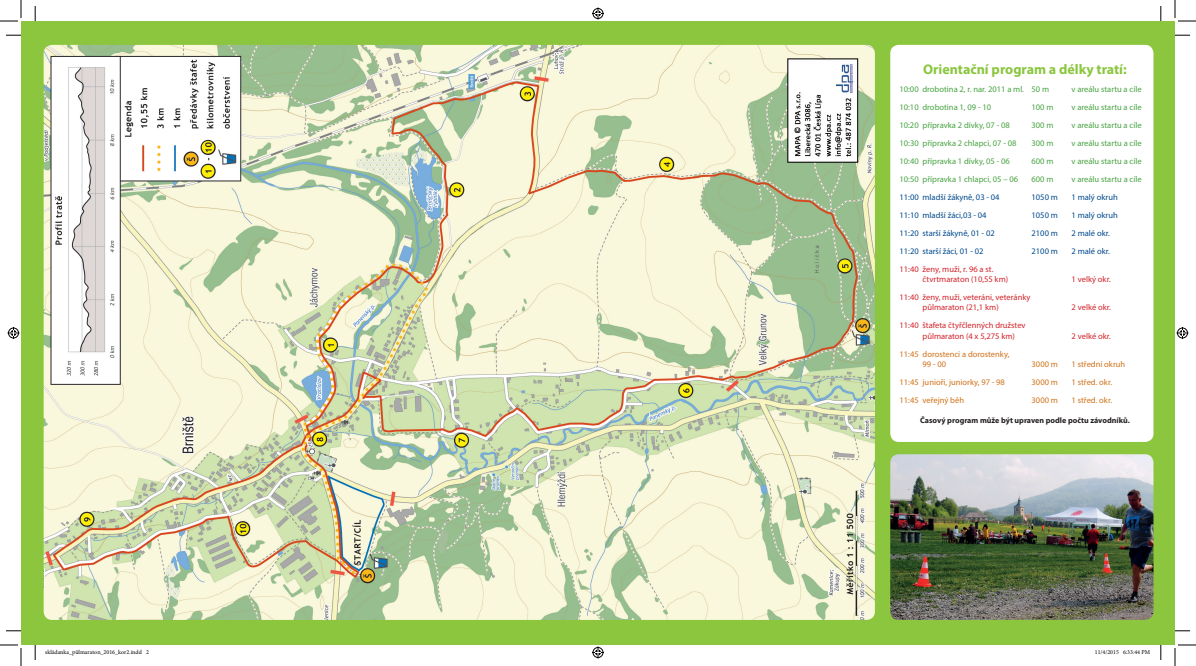
<style>
.page{position:relative;width:1196px;height:666px;background:#fff}
.page>*{position:absolute;margin:0;border:0;box-sizing:border-box;transform-origin:0 0}
.t1{font:700 14px "Myriad Pro";color:#8bc63e}
.t2{font:8.5px "Myriad Pro";color:#47a341}
.t3{font:8.5px/10.2px "Myriad Pro";color:#d1232a}
.t4{font:8.5px "Myriad Pro";color:#004a8d}
.t5{font:8.5px/10.2px "Myriad Pro";color:#d07118}
.t6{font:700 8px "Myriad Pro";color:#231f20}
.t7{font:6px "Minion Pro";color:#000}
</style>
<div class="page">
<div style="left:21px;top:21px;width:1154px;height:624px;background:#8bc63e"></div>
<div style="left:890px;top:45px;width:263px;height:397px;background:#fff;border-radius:9px"></div>
<img style="left:890px;top:454px;width:263px;height:166px">
<img style="left:44px;top:45px;width:831px;height:575px">
<svg style="left:6px;top:35px;width:15px;height:1px"></svg>
<svg style="left:1175px;top:35px;width:15px;height:1px"></svg>
<svg style="left:6px;top:630px;width:15px;height:1px"></svg>
<svg style="left:1175px;top:630px;width:15px;height:1px"></svg>
<svg style="left:35px;top:6px;width:1px;height:15px"></svg>
<svg style="left:35px;top:645px;width:1px;height:15px"></svg>
<svg style="left:1160px;top:6px;width:1px;height:15px"></svg>
<svg style="left:1160px;top:645px;width:1px;height:15px"></svg>
<svg style="left:0;top:0;width:22px;height:22px"></svg>
<svg style="left:0;top:644px;width:22px;height:22px"></svg>
<svg style="left:1174px;top:0;width:22px;height:22px"></svg>
<svg style="left:1174px;top:644px;width:22px;height:22px"></svg>
<svg style="left:592px;top:8px;width:12px;height:12px"></svg>
<svg style="left:592px;top:646px;width:12px;height:12px"></svg>
<svg style="left:8px;top:327px;width:12px;height:12px"></svg>
<svg style="left:1176px;top:327px;width:12px;height:12px"></svg>
<h1 class="t1" style="left:923px;top:60px;width:205px">Orientační program a délky tratí:</h1>
<p class="t2" style="left:899px;top:84px;width:151px">10:00 drobotina 2, r. nar. 2011 a ml. 50 m</p>
<p class="t2" style="left:1071px;top:84px;width:72px">v areálu startu a cíle</p>
<p class="t2" style="left:899px;top:102px;width:93px">10:10 drobotina 1, 09 - 10</p>
<p class="t2" style="left:1031px;top:102px;width:23px">100 m</p>
<p class="t2" style="left:1071px;top:102px;width:72px">v areálu startu a cíle</p>
<p class="t2" style="left:899px;top:120px;width:112px">10:20 přípravka 2 dívky, 07 - 08</p>
<p class="t2" style="left:1031px;top:120px;width:23px">300 m</p>
<p class="t2" style="left:1071px;top:120px;width:72px">v areálu startu a cíle</p>
<p class="t2" style="left:899px;top:138px;width:119px">10:30 přípravka 2 chlapci, 07 - 08</p>
<p class="t2" style="left:1031px;top:138px;width:23px">300 m</p>
<p class="t2" style="left:1071px;top:138px;width:72px">v areálu startu a cíle</p>
<p class="t2" style="left:899px;top:156px;width:112px">10:40 přípravka 1 dívky, 05 - 06</p>
<p class="t2" style="left:1031px;top:156px;width:23px">600 m</p>
<p class="t2" style="left:1071px;top:156px;width:72px">v areálu startu a cíle</p>
<p class="t2" style="left:899px;top:174px;width:120px">10:50 přípravka 1 chlapci, 05 – 06</p>
<p class="t2" style="left:1031px;top:174px;width:23px">600 m</p>
<p class="t2" style="left:1071px;top:174px;width:72px">v areálu startu a cíle</p>
<p class="t4" style="left:899px;top:192px;width:102px">11:00 mladší žákyně, 03 - 04</p>
<p class="t4" style="left:1031px;top:192px;width:28px">1050 m</p>
<p class="t4" style="left:1071px;top:192px;width:48px">1 malý okruh</p>
<p class="t4" style="left:899px;top:210px;width:89px">11:10 mladší žáci,03 - 04</p>
<p class="t4" style="left:1031px;top:210px;width:28px">1050 m</p>
<p class="t4" style="left:1071px;top:210px;width:48px">1 malý okruh</p>
<p class="t4" style="left:899px;top:228px;width:97px">11:20 starší žákyně, 01 - 02</p>
<p class="t4" style="left:1031px;top:228px;width:28px">2100 m</p>
<p class="t4" style="left:1071px;top:228px;width:40px">2 malé okr.</p>
<p class="t4" style="left:899px;top:246px;width:85px">11:20 starší žáci, 01 - 02</p>
<p class="t4" style="left:1031px;top:246px;width:28px">2100 m</p>
<p class="t4" style="left:1071px;top:246px;width:40px">2 malé okr.</p>
<p class="t3" style="left:922px;top:264px;width:87px;text-indent:-23px">11:40 ženy, muži, r. 96 a st. čtvrtmaraton (10,55 km)</p>
<p class="t3" style="left:1071px;top:274px;width:41px">1 velký okr.</p>
<p class="t3" style="left:922px;top:292px;width:109px;text-indent:-23px">11:40 ženy, muži, veteráni, veteránky půlmaraton (21,1 km)</p>
<p class="t3" style="left:1071px;top:302px;width:41px">2 velké okr.</p>
<p class="t3" style="left:922px;top:320px;width:105px;text-indent:-23px">11:40 štafeta čtyřčlenných družstev půlmaraton (4 x 5,275 km)</p>
<p class="t3" style="left:1071px;top:330px;width:41px">2 velké okr.</p>
<p class="t5" style="left:922px;top:348px;width:88px;text-indent:-23px">11:45 dorostenci a dorostenky,<br>99 - 00</p>
<p class="t5" style="left:1031px;top:359px;width:28px">3000 m</p>
<p class="t5" style="left:1071px;top:359px;width:55px">1 střední okruh</p>
<p class="t5" style="left:899px;top:377px;width:107px">11:45 junioři, juniorky, 97 - 98</p>
<p class="t5" style="left:1031px;top:377px;width:28px">3000 m</p>
<p class="t5" style="left:1071px;top:377px;width:42px">1 střed. okr.</p>
<p class="t5" style="left:899px;top:395px;width:66px">11:45 veřejný běh</p>
<p class="t5" style="left:1031px;top:395px;width:28px">3000 m</p>
<p class="t5" style="left:1071px;top:395px;width:42px">1 střed. okr.</p>
<p class="t6" style="left:920px;top:415px;width:211px">Časový program může být upraven podle počtu závodníků.</p>
<p class="t7" style="left:45px;top:648px;width:105px">skládanka_půlmaraton_2016_kor2.indd 2</p>
<p class="t7" style="left:1095px;top:648px;width:57px">11/4/2015 6:33:44 PM</p>
</div>
